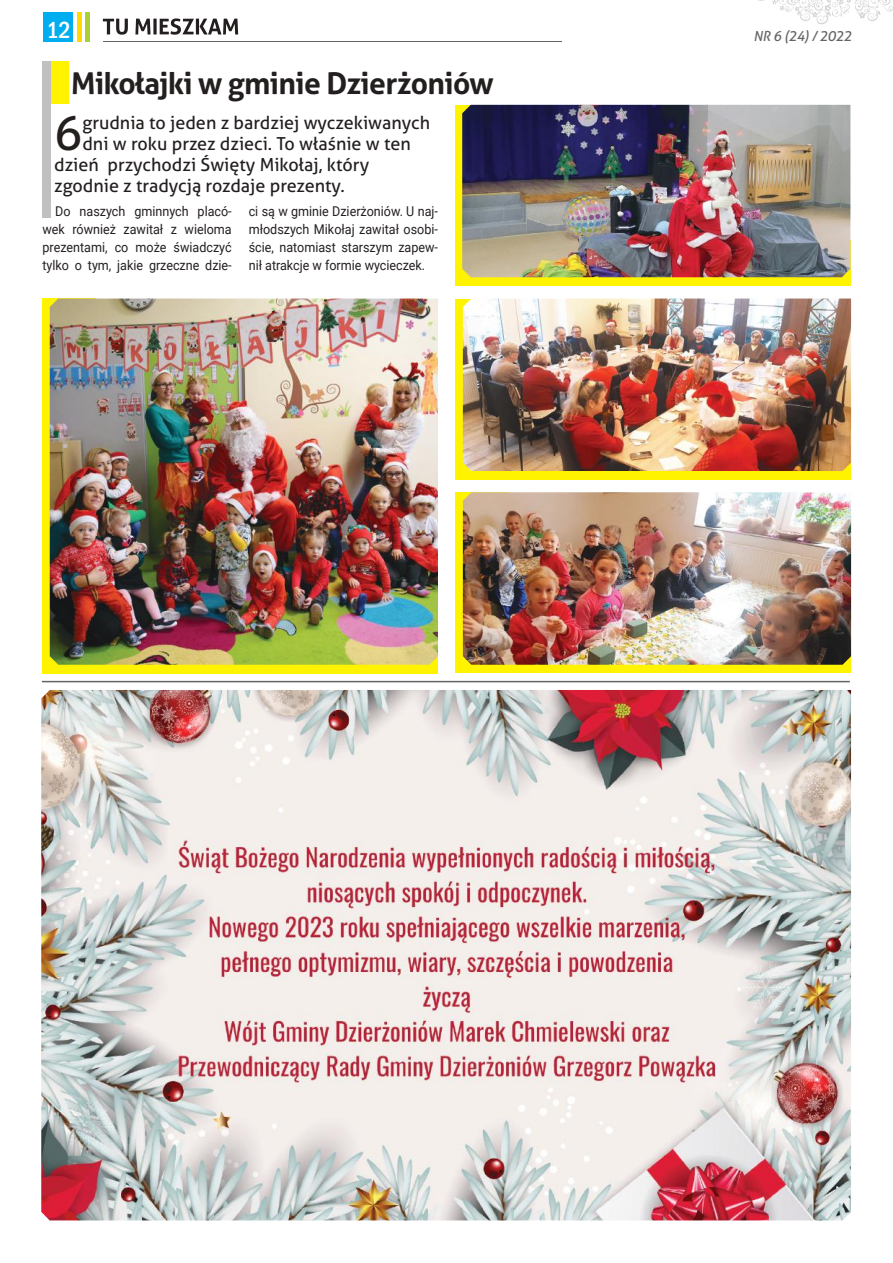
<style>
.page{position:relative;width:893px;height:1263px;background:#fff}
.page>*{position:absolute;margin:0;border:0;box-sizing:border-box;transform-origin:0 0}
.t1{font:47.1px "Aller";color:#241f1f}
.t2{font:700 30px "Aller";letter-spacing:-.02em;color:#241f1f}
.t3{font:500 condensed 24px "Franklin Gothic";color:#fff}
.t4{font:18px "Aller";color:#241f1f}
.t5{font:italic 13.8px "Aller";letter-spacing:-.02em;color:#656365}
.t6{font:13.5px/18px "Roboto";color:#241f1f;text-align:justify;scale:.93 1}
</style>
<div class="page">
<div style="left:43px;top:12px;width:30px;height:30px;background:#00aeef"></div>
<hr style="left:77px;top:12px;width:4px;height:30px;background:#ffd900">
<svg style="left:103px;top:19px;width:25px;height:16px"></svg>
<svg style="left:135px;top:18px;width:103px;height:17px"></svg>
<hr style="left:86px;top:12px;width:4px;height:30px;background:#a9d035">
<hr style="left:103px;top:41px;width:458px;height:1px;background:#656365">
<svg style="left:758px;top:0;width:135px;height:25px"></svg>
<hr style="left:42px;top:681px;width:808px;height:1px;background:#656365">
<img style="left:41px;top:690px;width:810px;height:530px">
<div style="left:51px;top:61px;width:17px;height:43px;background:#fff300"></div>
<div style="left:43px;top:61px;width:8px;height:156px;background:#c0bfc1"></div>
<div style="left:455px;top:240px;width:395px;height:46px;background:#fff300"></div>
<div style="left:455px;top:105px;width:54px;height:181px;background:#fff300"></div>
<img style="left:462px;top:105px;width:388px;height:172px">
<div style="left:456px;top:628px;width:395px;height:45px;background:#fff300"></div>
<div style="left:456px;top:492px;width:53px;height:181px;background:#fff300"></div>
<img style="left:463px;top:492px;width:388px;height:173px">
<div style="left:456px;top:434px;width:395px;height:45px;background:#fff300"></div>
<div style="left:456px;top:299px;width:53px;height:180px;background:#fff300"></div>
<img style="left:463px;top:299px;width:388px;height:172px">
<div style="left:43px;top:579px;width:395px;height:94px;background:#fff300"></div>
<div style="left:43px;top:299px;width:53px;height:374px;background:#fff300"></div>
<img style="left:50px;top:299px;width:388px;height:366px">
<h3 class="t3" style="left:46px;top:14px;width:26px">12</h3>
<p class="t5" style="left:754px;top:28px;width:100px">NR 6 (24) / 2022</p>
<h2 class="t2" style="left:71px;top:64px;width:424px">Mikołajki w gminie Dzierżoniów</h2>
<h1 class="t1" style="left:54px;top:104px;width:30px">6</h1>
<h3 class="t4" style="left:82px;top:111px;width:349px">grudnia to jeden z bardziej wyczekiwanych</h3>
<h3 class="t4" style="left:82px;top:132px;width:330px">dni w roku przez dzieci. To właśnie w ten</h3>
<h3 class="t4" style="left:54px;top:153px;width:317px">dzień przychodzi Święty Mikołaj, który</h3>
<h3 class="t4" style="left:54px;top:174px;width:292px">zgodnie z tradycją rozdaje prezenty.</h3>
<p class="t6" style="left:43px;top:202px;width:205px;text-indent:13px">Do naszych gminnych placó&shy;wek również zawitał z wieloma prezentami, co może świadczyć tylko o tym, jakie grzeczne dzie-</p>
<p class="t6" style="left:249px;top:202px;width:205px">ci są w gminie Dzierżoniów. U naj&shy;młodszych Mikołaj zawitał osobi&shy;ście, natomiast starszym zapew&shy;nił atrakcje w formie wycieczek.</p>
</div>
